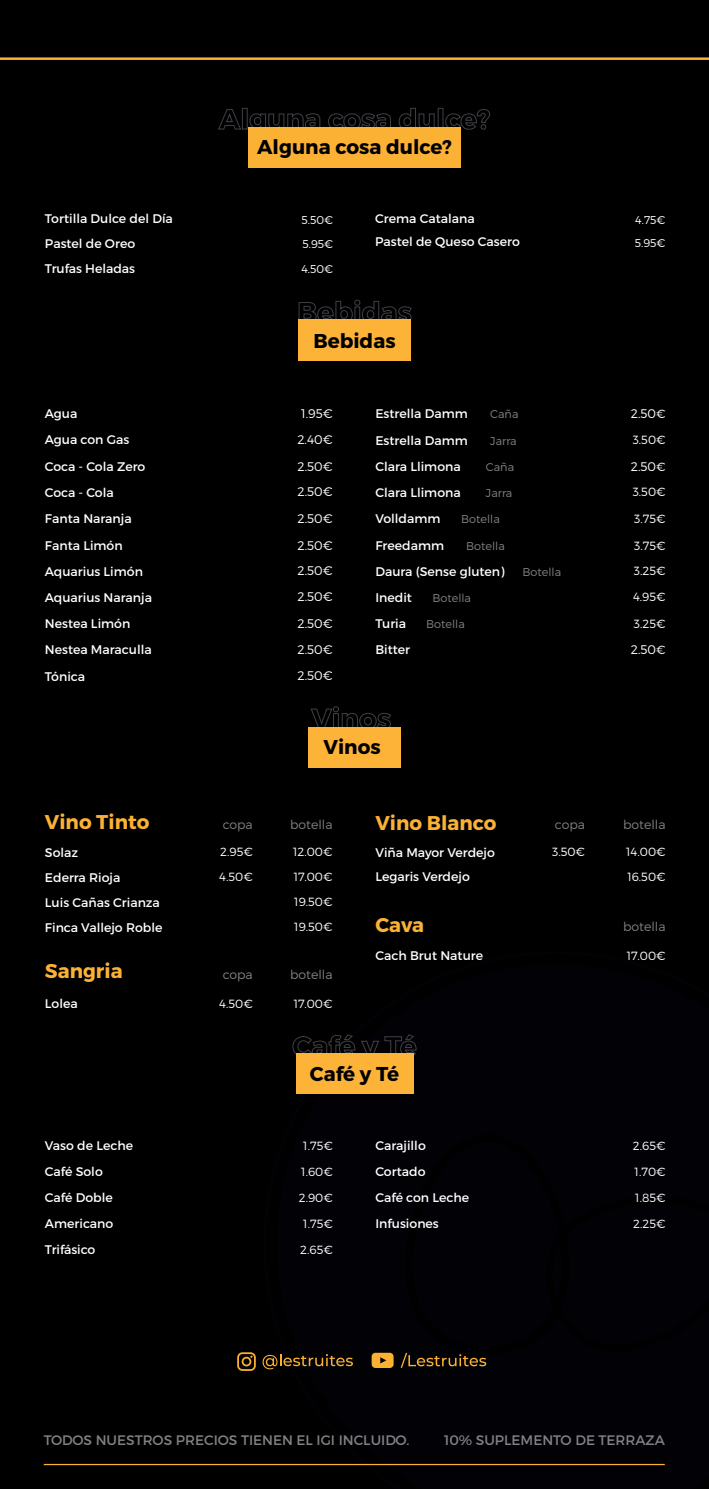
<style>
.page{position:relative;width:709px;height:1489px;background:#fff}
.page>*{position:absolute;margin:0;border:0;box-sizing:border-box;transform-origin:0 0}
.t1{font:700 20px "Montserrat";color:#000001}
.t2{font:700 19.88px "Montserrat";color:#fbb133}
.t3{font:13.75px "Montserrat";color:#808384}
.t4{font:12.5px/26.2px "Montserrat";color:#fff}
.t5{font:300 12.5px/26.5px "Montserrat";color:#fff}
.t6{font:300 12.5px "Montserrat";color:#808384}
.t7{font:300 11.88px/25.9px "Montserrat";color:#fff;text-align:justify}
.t8{font:300 11.25px "Montserrat";color:#808384}
.t9{font:300 11.25px/24.1px "Montserrat";color:#fff}
.s1{font-size:11.88px}
</style>
<div class="page">
<div style="left:0;top:0;width:709px;height:1488px;background:#000001"></div>
<hr style="left:44px;top:1463px;width:620px;height:1px;background:#fbb133">
<hr style="left:0;top:57px;width:709px;height:3px;background:#fbb133">
<svg style="left:218px;top:109px;width:23px;height:21px"></svg>
<div style="left:242px;top:108px;width:5px;height:21px;border:1px solid #3f4144"></div>
<svg style="left:249px;top:113px;width:71px;height:14px"></svg>
<svg style="left:328px;top:113px;width:63px;height:14px"></svg>
<svg style="left:398px;top:108px;width:37px;height:19px"></svg>
<div style="left:438px;top:108px;width:5px;height:21px;border:1px solid #3f4144"></div>
<svg style="left:445px;top:109px;width:45px;height:21px"></svg>
<div style="left:248px;top:127px;width:213px;height:41px;background:#fbb133"></div>
<svg style="left:298px;top:299px;width:114px;height:20px"></svg>
<svg style="left:311px;top:706px;width:80px;height:21px"></svg>
<svg style="left:292px;top:1034px;width:63px;height:20px"></svg>
<svg style="left:361px;top:1034px;width:55px;height:28px"></svg>
<div style="left:298px;top:319px;width:113px;height:42px;background:#fcb337"></div>
<div style="left:308px;top:727px;width:93px;height:40px;background:#fcb337"></div>
<div style="left:296px;top:1053px;width:117px;height:41px;background:#fcb337"></div>
<svg style="left:237px;top:1352px;width:19px;height:18px"></svg>
<svg style="left:262px;top:1354px;width:91px;height:15px"></svg>
<svg style="left:371px;top:1352px;width:22px;height:15px"></svg>
<svg style="left:401px;top:1352px;width:85px;height:15px"></svg>
<h1 class="t1" style="left:257px;top:135px;width:196px">Alguna cosa dulce?</h1>
<p class="t4" style="left:45px;top:206px;width:129px;line-height:24.6px">Tortilla Dulce del Día<br>Pastel de Oreo<br>Trufas Heladas</p>
<p class="t4" style="left:375px;top:207px;width:146px;line-height:23.1px">Crema Catalana<br>Pastel de Queso Casero</p>
<p class="t9" style="left:301px;top:208px;width:33px">5.50€<br>5.95€</p>
<p class="t9" style="left:301px;top:257px;width:33px">4.50€</p>
<p class="t9" style="left:635px;top:208px;width:32px;line-height:23.1px">4.75€<br>5.95€</p>
<h1 class="t1" style="left:313px;top:328px;width:84px">Bebidas</h1>
<p class="t4" style="left:45px;top:401px;width:34px">Agua</p>
<p class="t4" style="left:45px;top:427px;width:86px">Agua con Gas</p>
<p class="t4" style="left:45px;top:453px;width:102px">Coca - Cola Zero</p>
<p class="t4" style="left:45px;top:479px;width:70px">Coca - Cola</p>
<p class="t5" style="left:301px;top:400px;width:33px">1.95€</p>
<p class="t5" style="left:297px;top:426px;width:37px">2.40€</p>
<p class="t5" style="left:297px;top:452px;width:37px">2.50€</p>
<p class="t5" style="left:297px;top:478px;width:37px">2.50€</p>
<p class="t4" style="left:375px;top:401px;width:94px">Estrella Damm</p>
<p class="t8" style="left:490px;top:407px;width:30px">Caña</p>
<p class="t8" style="left:490px;top:433px;width:28px">Jarra</p>
<p class="t8" style="left:486px;top:460px;width:30px">Caña</p>
<p class="t4" style="left:375px;top:479px;width:87px">Clara Llimona</p>
<p class="t8" style="left:486px;top:486px;width:28px">Jarra</p>
<p class="t4" style="left:375px;top:427px;width:94px">Estrella Damm</p>
<p class="t4" style="left:375px;top:453px;width:87px">Clara Llimona</p>
<p class="t5" style="left:630px;top:400px;width:36px">2.50<span class="s1">€</span></p>
<p class="t7" style="left:632px;top:427px;width:34px">3.50€</p>
<p class="t5" style="left:630px;top:452px;width:36px">2.50<span class="s1">€</span></p>
<p class="t7" style="left:632px;top:479px;width:34px">3.50€</p>
<p class="t4" style="left:45px;top:506px;width:88px">Fanta Naranja</p>
<p class="t4" style="left:45px;top:532px;width:79px">Fanta Limón</p>
<p class="t5" style="left:297px;top:505px;width:37px">2.50€<br>2.50€</p>
<p class="t4" style="left:375px;top:506px;width:67px">Volldamm</p>
<p class="t8" style="left:461px;top:512px;width:40px">Botella</p>
<p class="t8" style="left:466px;top:538px;width:40px">Botella</p>
<p class="t4" style="left:375px;top:532px;width:70px">Freedamm</p>
<p class="t7" style="left:634px;top:506px;width:33px">3.75€</p>
<p class="t7" style="left:634px;top:532px;width:33px">3.75€</p>
<p class="t4" style="left:45px;top:558px;width:100px">Aquarius Limón</p>
<p class="t5" style="left:297px;top:557px;width:37px">2.50€</p>
<p class="t4" style="left:375px;top:558px;width:131px">Daura (Sense gluten)</p>
<p class="t8" style="left:522px;top:565px;width:40px">Botella</p>
<p class="t7" style="left:634px;top:558px;width:33px">3.25€</p>
<p class="t4" style="left:45px;top:584px;width:109px">Aquarius Naranja<br>Nestea Limón<br>Nestea Maraculla</p>
<p class="t4" style="left:45px;top:663px;width:42px">Tónica</p>
<p class="t5" style="left:297px;top:583px;width:37px;text-align:justify">2.50€ 2.50€ 2.50€ 2.50€</p>
<p class="t4" style="left:375px;top:584px;width:38px">Inedit<br>Turia</p>
<p class="t4" style="left:375px;top:636px;width:36px">Bitter</p>
<p class="t8" style="left:432px;top:591px;width:40px">Botella</p>
<p class="t8" style="left:426px;top:617px;width:40px">Botella</p>
<p class="t7" style="left:633px;top:583px;width:34px">4.95€</p>
<p class="t7" style="left:634px;top:610px;width:33px">3.25€</p>
<p class="t5" style="left:630px;top:636px;width:36px">2.50<span class="s1">€</span></p>
<h1 class="t1" style="left:323px;top:734px;width:59px">Vinos</h1>
<h2 class="t2" style="left:45px;top:809px;width:106px">Vino Tinto</h2>
<p class="t6" style="left:223px;top:816px;width:32px">copa</p>
<p class="t6" style="left:290px;top:816px;width:44px">botella</p>
<h2 class="t2" style="left:375px;top:810px;width:122px">Vino Blanco</h2>
<p class="t6" style="left:555px;top:816px;width:32px">copa</p>
<p class="t6" style="left:623px;top:816px;width:44px">botella</p>
<p class="t4" style="left:45px;top:839px;width:35px">Solaz</p>
<p class="t7" style="left:220px;top:839px;width:34px">2.95€</p>
<p class="t7" style="left:293px;top:839px;width:41px">12.00€</p>
<p class="t4" style="left:375px;top:839px;width:121px">Viña Mayor Verdejo</p>
<p class="t7" style="left:552px;top:839px;width:34px">3.50€</p>
<p class="t7" style="left:626px;top:839px;width:41px">14.00€</p>
<p class="t4" style="left:45px;top:863px;width:77px">Ederra Rioja</p>
<p class="t7" style="left:219px;top:863px;width:35px">4.50€</p>
<p class="t7" style="left:294px;top:863px;width:40px">17.00€</p>
<p class="t4" style="left:375px;top:863px;width:96px">Legaris Verdejo</p>
<p class="t7" style="left:627px;top:863px;width:40px">16.50€</p>
<p class="t4" style="left:45px;top:889px;width:116px">Luis Cañas Crianza</p>
<p class="t7" style="left:294px;top:889px;width:40px">19.50€</p>
<p class="t4" style="left:45px;top:914px;width:119px">Finca Vallejo Roble</p>
<p class="t7" style="left:294px;top:913px;width:40px">19.50€</p>
<h2 class="t2" style="left:375px;top:912px;width:50px">Cava</h2>
<p class="t6" style="left:623px;top:918px;width:44px">botella</p>
<h2 class="t2" style="left:45px;top:958px;width:79px">Sangria</h2>
<p class="t6" style="left:223px;top:966px;width:32px">copa</p>
<p class="t6" style="left:290px;top:966px;width:44px">botella</p>
<p class="t4" style="left:375px;top:942px;width:109px">Cach Brut Nature</p>
<p class="t7" style="left:627px;top:942px;width:40px">17.00€</p>
<p class="t4" style="left:45px;top:990px;width:34px">Lolea</p>
<p class="t7" style="left:219px;top:990px;width:35px">4.50€</p>
<p class="t7" style="left:294px;top:990px;width:40px">17.00€</p>
<h1 class="t1" style="left:310px;top:1061px;width:91px">Café y Té</h1>
<p class="t4" style="left:45px;top:1132px;width:90px">Vaso de Leche</p>
<p class="t7" style="left:303px;top:1132px;width:31px">1.75€</p>
<p class="t4" style="left:375px;top:1132px;width:52px">Carajillo</p>
<p class="t7" style="left:633px;top:1132px;width:34px">2.65€</p>
<p class="t4" style="left:45px;top:1158px;width:59px">Café Solo</p>
<p class="t7" style="left:301px;top:1158px;width:33px">1.60€</p>
<p class="t4" style="left:375px;top:1158px;width:52px">Cortado</p>
<p class="t7" style="left:634px;top:1158px;width:32px">1.70€</p>
<p class="t4" style="left:45px;top:1184px;width:69px">Café Doble</p>
<p class="t4" style="left:375px;top:1184px;width:95px">Café con Leche</p>
<p class="t4" style="left:45px;top:1210px;width:70px">Americano</p>
<p class="t4" style="left:375px;top:1209px;width:65px">Infusiones</p>
<p class="t4" style="left:45px;top:1236px;width:52px">Trifásico</p>
<p class="t7" style="left:299px;top:1184px;width:36px">2.90€ 1.75€ 2.65€</p>
<p class="t7" style="left:633px;top:1184px;width:34px">1.85€<br>2.25€</p>
<p class="t3" style="left:44px;top:1431px;width:367px">TODOS NUESTROS PRECIOS TIENEN EL IGI INCLUIDO.</p>
<p class="t3" style="left:444px;top:1431px;width:222px">10% SUPLEMENTO DE TERRAZA</p>
</div>
